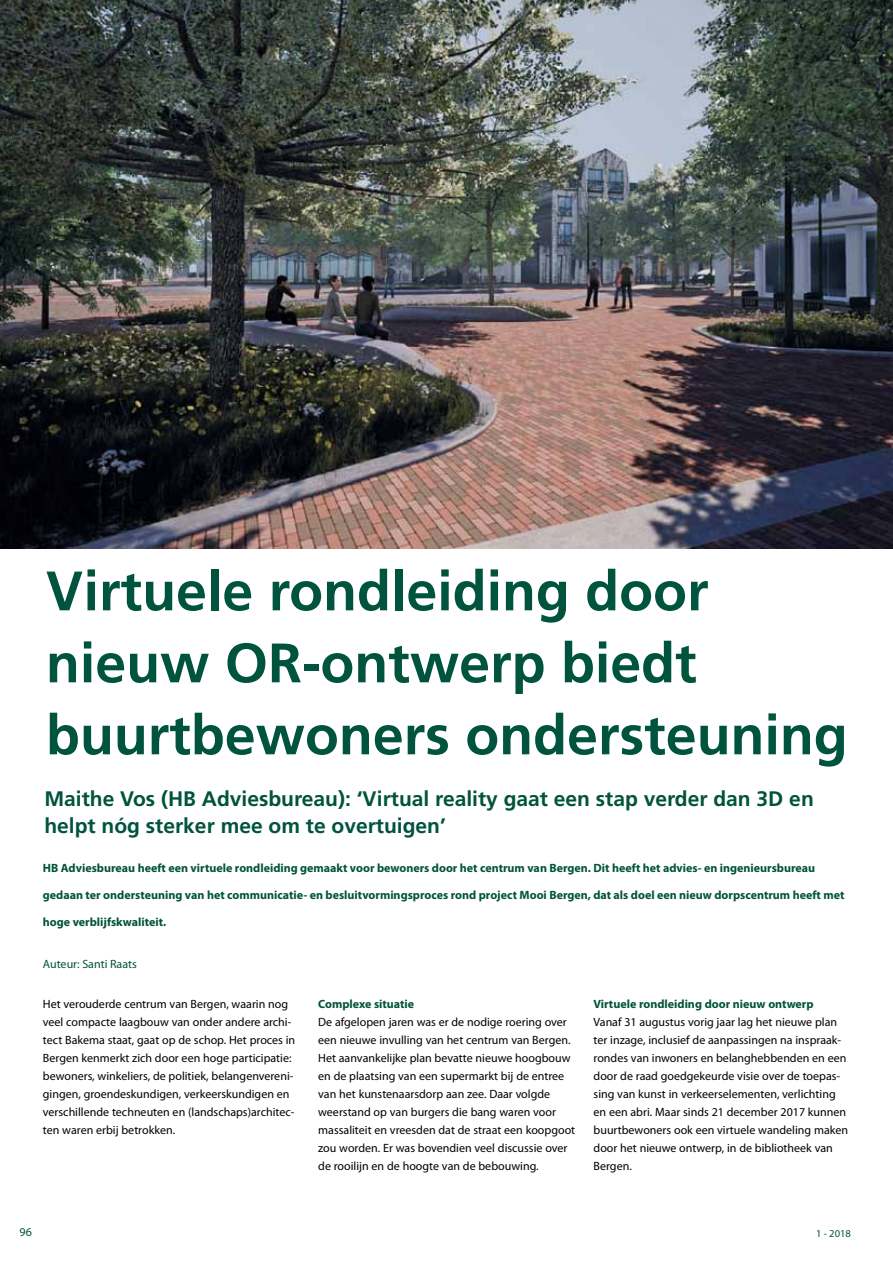
<style>
.page{position:relative;width:893px;height:1263px;background:#fff}
.page>*{position:absolute;margin:0;border:0;box-sizing:border-box;transform-origin:0 0}
.t1{font:700 55.5px/72px "Frutiger";color:#00533d}
.t2{font:700 21px/27px "Frutiger";color:#00533d}
.t3{font:12px/18px "Myriad Pro";color:#000}
.t4{font:700 12px "Myriad Pro";color:#00533d}
.t5{font:12px "Myriad Pro";color:#00533d}
.t6{font:10.5px "Myriad Pro";color:#00533d}
</style>
<div class="page">
<img style="left:0;top:0;width:893px;height:549px">
<h1 class="t1" style="left:46px;top:554px;width:803px">Virtuele rondleiding door nieuw OR-ontwerp biedt buurtbewoners ondersteuning</h1>
<h2 class="t2" style="left:44px;top:785px;width:771px">Maithe Vos (HB Adviesbureau): ‘Virtual reality gaat een stap verder dan 3D en helpt nóg sterker mee om te overtuigen’</h2>
<p class="t4" style="left:43px;top:860px;width:774px">HB Adviesbureau heeft een virtuele rondleiding gemaakt voor bewoners door het centrum van Bergen. Dit heeft het advies- en ingenieursbureau</p>
<p class="t4" style="left:43px;top:887px;width:803px">gedaan ter ondersteuning van het communicatie- en besluitvormingsproces rond project Mooi Bergen, dat als doel een nieuw dorpscentrum heeft met</p>
<p class="t4" style="left:43px;top:914px;width:125px">hoge verblijfskwaliteit.</p>
<p class="t5" style="left:43px;top:956px;width:95px">Auteur: Santi Raats</p>
<p class="t3" style="left:43px;top:995px;width:254px">Het verouderde centrum van Bergen, waarin nog veel compacte laagbouw van onder andere archi&shy;tect Bakema staat, gaat op de schop. Het proces in Bergen kenmerkt zich door een hoge participatie: bewoners, winkeliers, de politiek, belangenvereni&shy;gingen, groendeskundigen, verkeerskundigen en verschillende techneuten en (landschaps)architec&shy;ten waren erbij betrokken.</p>
<p class="t4" style="left:318px;top:996px;width:97px">Complexe situatie</p>
<p class="t4" style="left:594px;top:996px;width:222px">Virtuele rondleiding door nieuw ontwerp</p>
<p class="t3" style="left:594px;top:1013px;width:256px">Vanaf 31 augustus vorig jaar lag het nieuwe plan ter inzage, inclusief de aanpassingen na inspraak&shy;rondes van inwoners en belanghebbenden en een door de raad goedgekeurde visie over de toepas&shy;sing van kunst in verkeerselementen, verlichting en een abri. Maar sinds 21 december 2017 kunnen buurtbewoners ook een virtuele wandeling maken door het nieuwe ontwerp, in de bibliotheek van Bergen.</p>
<p class="t3" style="left:318px;top:1013px;width:258px">De afgelopen jaren was er de nodige roering over een nieuwe invulling van het centrum van Bergen.<br>Het aanvankelijke plan bevatte nieuwe hoogbouw en de plaatsing van een supermarkt bij de entree van het kunstenaarsdorp aan zee. Daar volgde weerstand op van burgers die bang waren voor massaliteit en vreesden dat de straat een koopgoot zou worden. Er was bovendien veel discussie over de rooilijn en de hoogte van de bebouwing.</p>
<p class="t5" style="left:20px;top:1224px;width:14px">96</p>
<p class="t6" style="left:816px;top:1227px;width:36px">1 - 2018</p>
</div>
